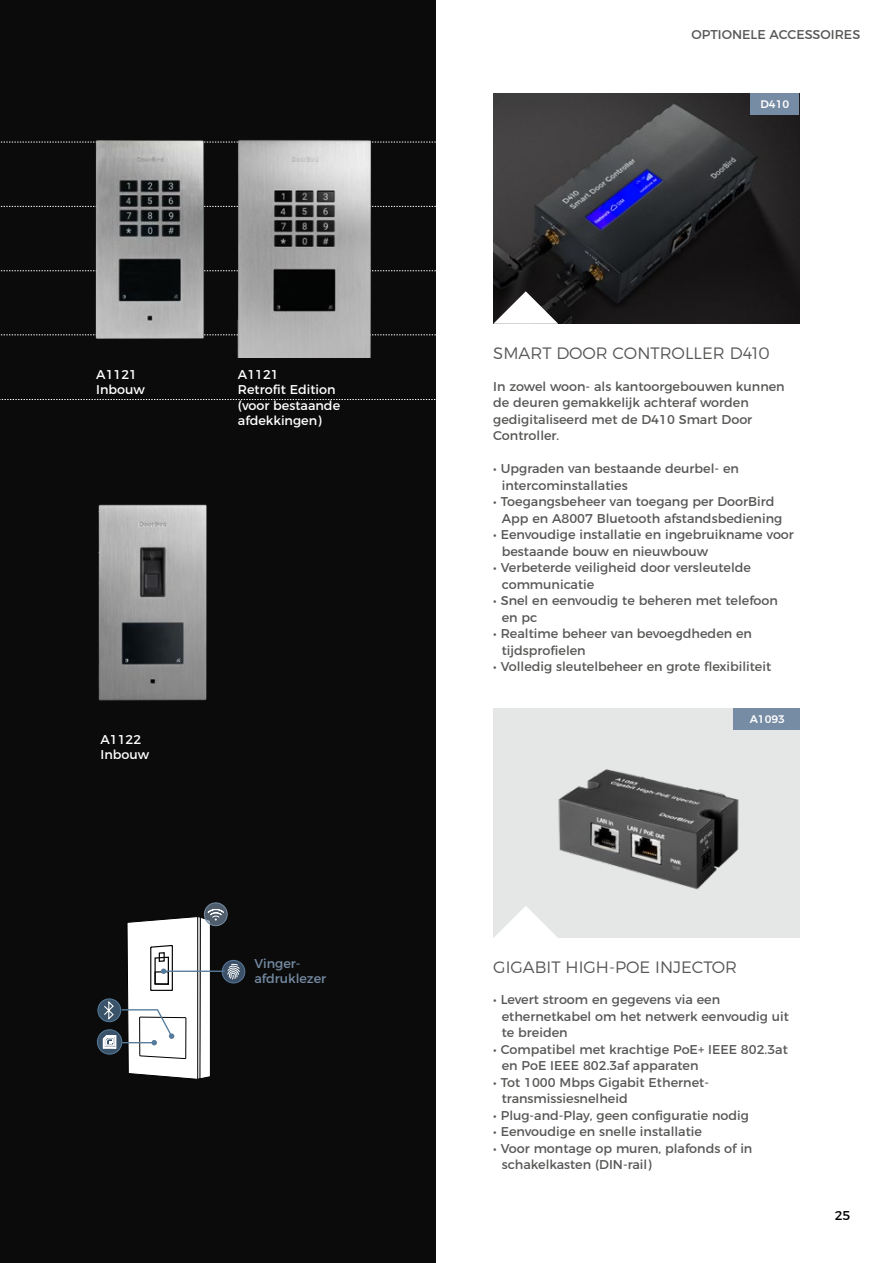
<style>
.page{position:relative;width:893px;height:1263px;background:#fff}
.page>*{position:absolute;margin:0;border:0;box-sizing:border-box;transform-origin:0 0}
.t1{font:300 16.5px "Montserrat";color:#575756}
.t2{font:12.75px/16.5px "Montserrat";color:#575756}
.t3{font:12.75px/15.3px "Montserrat";color:#fff}
.t4{font:12.75px/15.3px "Montserrat";color:#768ca4}
.t5{font:12.75px "Montserrat";color:#000}
.t6{font:500 10.95px "Montserrat";color:#fff}
</style>
<div class="page">
<div style="left:0;top:0;width:436px;height:1263px;background:#0b0b0b"></div>
<svg style="left:0;top:142px;width:436px;height:1px"></svg>
<svg style="left:1px;top:335px;width:435px;height:1px"></svg>
<svg style="left:0;top:399px;width:436px;height:1px"></svg>
<svg style="left:0;top:270px;width:436px;height:1px"></svg>
<svg style="left:0;top:206px;width:436px;height:1px"></svg>
<img style="left:40px;top:140px;width:150px;height:199px">
<img style="left:98px;top:504px;width:109px;height:197px">
<img style="left:190px;top:140px;width:228px;height:218px">
<img style="left:493px;top:94px;width:306px;height:229px">
<div style="left:750px;top:94px;width:49px;height:21px;background:#768ca4"></div>
<svg style="left:493px;top:291px;width:65px;height:33px"></svg>
<svg style="left:97px;top:1030px;width:25px;height:24px"></svg>
<div style="left:97px;top:1029px;width:25px;height:25px;border:1px solid #567c9d;border-radius:50%"></div>
<div style="left:493px;top:708px;width:306px;height:230px;background:#e5e7e7"></div>
<div style="left:733px;top:708px;width:66px;height:21px;background:#768ca4"></div>
<img style="left:558px;top:769px;width:181px;height:121px">
<svg style="left:494px;top:906px;width:64px;height:32px"></svg>
<svg style="left:98px;top:999px;width:23px;height:23px"></svg>
<div style="left:98px;top:998px;width:23px;height:24px;border:1px solid #567c9d;border-radius:50%"></div>
<div style="left:204px;top:902px;width:23px;height:24px;border:1px solid #768ca4;border-radius:50%"></div>
<svg style="left:222px;top:960px;width:23px;height:23px"></svg>
<div style="left:222px;top:960px;width:23px;height:23px;border:1px solid #58799c;border-radius:50%"></div>
<svg style="left:103px;top:905px;width:137px;height:174px"></svg>
<p class="t3" style="left:96px;top:366px;width:50px">A1121<br>Inbouw</p>
<p class="t3" style="left:238px;top:366px;width:104px">A1121<br>Retrofit Edition (voor bestaande afdekkingen)</p>
<p class="t3" style="left:101px;top:730px;width:50px">A1122<br>Inbouw</p>
<p class="t4" style="left:254px;top:954px;width:73px">Vinger&shy;afdruklezer</p>
<p class="t2" style="left:692px;top:25px;width:170px">OPTIONELE ACCESSOIRES</p>
<p class="t6" style="left:760px;top:95px;width:30px">D410</p>
<p class="t1" style="left:493px;top:340px;width:278px">SMART DOOR CONTROLLER D410</p>
<p class="t2" style="left:493px;top:377px;width:293px">In zowel woon- als kantoorgebouwen kunnen de deuren gemakkelijk achteraf worden gedigitaliseerd met de D410 Smart Door Controller.</p>
<p class="t2" style="left:502px;top:459px;width:239px;text-indent:-9px">• Upgraden van bestaande deurbel- en intercominstallaties</p>
<p class="t2" style="left:502px;top:492px;width:282px;text-indent:-9px">• Toegangsbeheer van toegang per DoorBird<br>App en A8007 Bluetooth afstandsbediening</p>
<p class="t2" style="left:502px;top:525px;width:294px;text-indent:-9px">• Eenvoudige installatie en ingebruikname voor bestaande bouw en nieuwbouw</p>
<p class="t2" style="left:502px;top:558px;width:251px;text-indent:-9px">• Verbeterde veiligheid door versleutelde communicatie</p>
<p class="t2" style="left:502px;top:591px;width:278px;text-indent:-9px">• Snel en eenvoudig te beheren met telefoon en pc</p>
<p class="t2" style="left:502px;top:624px;width:252px;text-indent:-9px">• Realtime beheer van bevoegdheden en tijdsprofielen</p>
<p class="t2" style="left:493px;top:657px;width:279px">• Volledig sleutelbeheer en grote flexibiliteit</p>
<p class="t6" style="left:750px;top:710px;width:37px">A1093</p>
<p class="t1" style="left:493px;top:954px;width:245px">GIGABIT HIGH-POE INJECTOR</p>
<p class="t2" style="left:502px;top:990px;width:289px;text-indent:-9px">• Levert stroom en gegevens via een ethernetkabel om het netwerk eenvoudig uit te breiden</p>
<p class="t2" style="left:502px;top:1040px;width:288px;text-indent:-9px">• Compatibel met krachtige PoE+ IEEE 802.3at en PoE IEEE 802.3af apparaten</p>
<p class="t2" style="left:502px;top:1073px;width:209px;text-indent:-9px">• Tot 1000 Mbps Gigabit Ethernet&shy;transmissiesnelheid</p>
<p class="t2" style="left:493px;top:1106px;width:257px">• Plug-and-Play, geen configuratie nodig</p>
<p class="t2" style="left:493px;top:1122px;width:210px">• Eenvoudige en snelle installatie</p>
<p class="t2" style="left:502px;top:1139px;width:252px;text-indent:-9px">• Voor montage op muren, plafonds of in schakelkasten (DIN-rail)</p>
<p class="t5" style="left:835px;top:1206px;width:17px">25</p>
</div>
